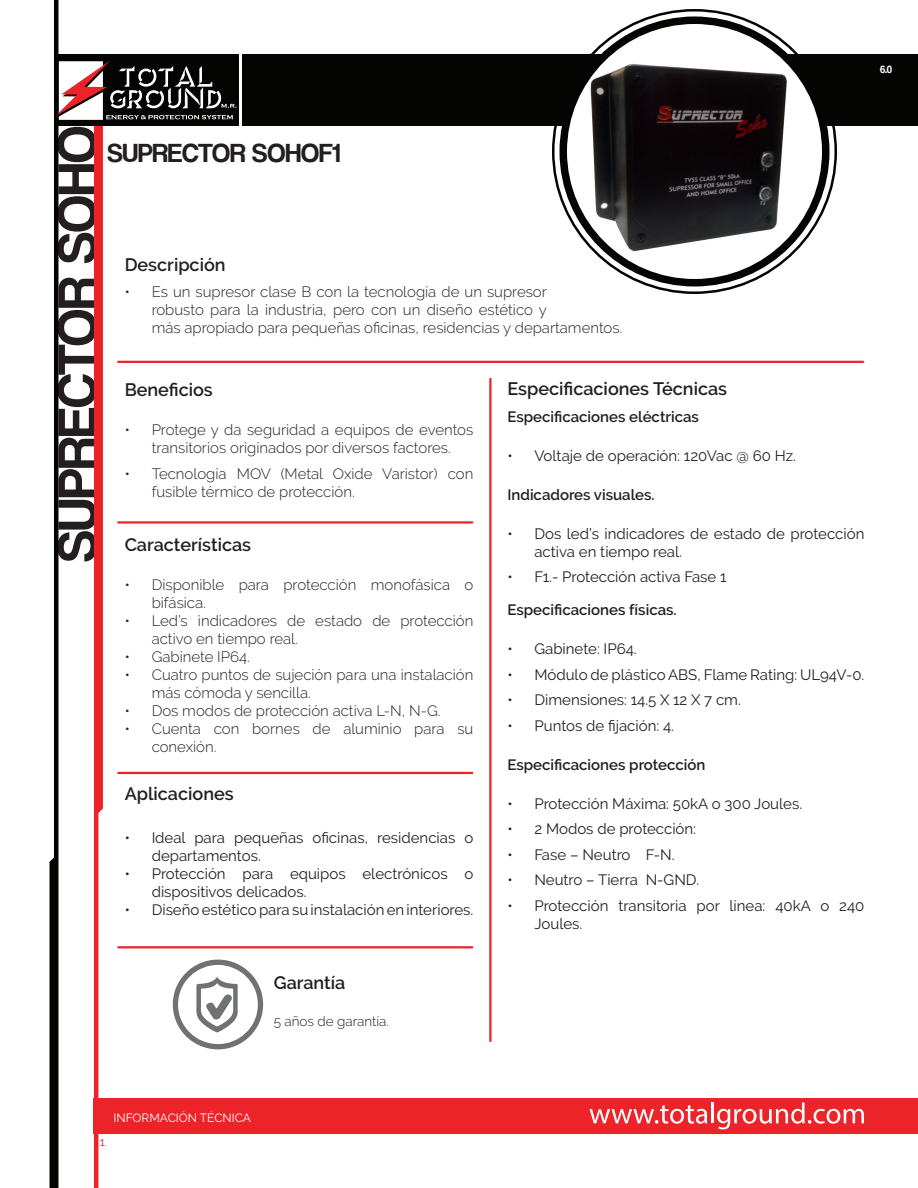
<style>
.page{position:relative;width:918px;height:1188px;background:#fff}
.page>*{position:absolute;margin:0;border:0;box-sizing:border-box;transform-origin:0 0}
.t1{font:55.65px "Coolvetica Rg";color:#231f20}
.t2{font:27px "Coolvetica Rg";color:#231f20}
.t3{font:600 18px "Raleway";color:#231f20}
.t4{font:300 15px/18px "Raleway";color:#231f20}
.t5{font:15px/18px "Raleway";color:#231f20}
.t6{font:600 15px "Raleway";color:#231f20}
.t7{font:300 13.5px "Raleway";color:#231f20}
.t8{font:12px "Raleway";color:#fff}
.t9{font:12px "Raleway";color:#ec2329}
.t10{font:10.8px "Coolvetica Rg";color:#fff}
</style>
<div class="page">
<div style="left:94px;top:1098px;width:824px;height:36px;background:#ec2329"></div>
<div style="left:243px;top:54px;width:675px;height:72px;background:#040503"></div>
<svg style="left:590px;top:1105px;width:117px;height:19px"></svg>
<hr style="left:711px;top:1102px;width:3px;height:21px;background:#fff">
<svg style="left:717px;top:1103px;width:147px;height:27px"></svg>
<svg style="left:563px;top:20px;width:263px;height:263px"></svg>
<img style="left:570px;top:58px;width:252px;height:212px">
<div style="left:560px;top:16px;width:270px;height:270px;border:8px solid #040503;border-radius:50%"></div>
<hr style="left:118px;top:361px;width:745px;height:2px;background:#ec2329">
<hr style="left:118px;top:521px;width:354px;height:3px;background:#ec2329">
<hr style="left:118px;top:772px;width:354px;height:2px;background:#ec2329">
<hr style="left:118px;top:946px;width:354px;height:2px;background:#ec2329">
<hr style="left:489px;top:379px;width:3px;height:662px;background:#ec2329">
<svg style="left:50px;top:0;width:213px;height:1188px"></svg>
<p class="t10" style="left:880px;top:63px;width:13px">6.0</p>
<h1 class="t1" style="left:44px;top:562px;width:437px;rotate:-90deg">SUPRECTOR SOHO</h1>
<h2 class="t2" style="left:107px;top:137px;width:235px">SUPRECTOR SOHOF1</h2>
<p class="t3" style="left:125px;top:255px;width:102px">Descripción</p>
<p class="t4" style="left:152px;top:283px;width:472px;text-indent:-27px">• Es un supresor clase B con la tecnología de un supresor<br>robusto para la industria, pero con un diseño estético y<br>más apropiado para pequeñas oficinas, residencias y departamentos.</p>
<p class="t3" style="left:125px;top:380px;width:90px">Beneficios</p>
<p class="t4" style="left:125px;top:421px;width:350px;text-align:center">• Protege y da seguridad a equipos de eventos transitorios originados por diversos factores.</p>
<p class="t4" style="left:152px;top:464px;width:323px;text-indent:-27px">• Tecnología MOV (Metal Oxide Varistor) con fusible térmico de protección.</p>
<p class="t3" style="left:125px;top:534px;width:128px">Características</p>
<p class="t4" style="left:152px;top:575px;width:323px;text-indent:-27px">• Disponible para protección monofásica o bifásica.</p>
<p class="t4" style="left:152px;top:611px;width:323px;text-indent:-27px">• Led’s indicadores de estado de protección activo en tiempo real.</p>
<p class="t4" style="left:125px;top:647px;width:127px">• Gabinete IP64.</p>
<p class="t4" style="left:152px;top:665px;width:323px;text-indent:-27px">• Cuatro puntos de sujeción para una instalación más cómoda y sencilla.</p>
<p class="t4" style="left:125px;top:701px;width:317px">• Dos modos de protección activa L-N, N-G.</p>
<p class="t4" style="left:152px;top:719px;width:323px;text-indent:-27px">• Cuenta con bornes de aluminio para su conexión.</p>
<p class="t3" style="left:125px;top:783px;width:111px">Aplicaciones</p>
<p class="t5" style="left:152px;top:829px;width:323px;text-indent:-27px">• Ideal para pequeñas oficinas, residencias o departamentos.</p>
<p class="t5" style="left:152px;top:865px;width:323px;text-indent:-27px">• Protección para equipos electrónicos o dispositivos delicados.</p>
<p class="t5" style="left:125px;top:901px;width:350px">• Diseño estético para su instalación en interiores.</p>
<p class="t3" style="left:507px;top:378px;width:221px">Especificaciones Técnicas</p>
<p class="t6" style="left:507px;top:408px;width:193px">Especificaciones eléctricas</p>
<p class="t5" style="left:507px;top:446px;width:290px">• Voltaje de operación: 120Vac @ 60 Hz.</p>
<p class="t6" style="left:507px;top:486px;width:149px">Indicadores visuales.</p>
<p class="t5" style="left:534px;top:524px;width:332px;text-indent:-27px">• Dos led’s indicadores de estado de protección activa en tiempo real.</p>
<p class="t5" style="left:507px;top:568px;width:221px">• F1.- Protección activa Fase 1</p>
<p class="t6" style="left:507px;top:601px;width:171px">Especificaciones físicas.</p>
<p class="t5" style="left:507px;top:640px;width:131px">• Gabinete: IP64.</p>
<p class="t5" style="left:507px;top:665px;width:358px">• Módulo de plástico ABS, Flame Rating: UL94V-0.</p>
<p class="t5" style="left:507px;top:691px;width:235px">• Dimensiones: 14.5 X 12 X 7 cm.</p>
<p class="t5" style="left:507px;top:716px;width:168px">• Puntos de fijación: 4.</p>
<p class="t6" style="left:507px;top:756px;width:199px">Especificaciones protección</p>
<p class="t5" style="left:507px;top:794px;width:296px">• Protección Máxima: 50kA o 300 Joules.</p>
<p class="t5" style="left:507px;top:820px;width:190px">• 2 Modos de protección:</p>
<p class="t5" style="left:507px;top:845px;width:169px">• Fase – Neutro F-N.</p>
<p class="t5" style="left:507px;top:871px;width:193px">• Neutro – Tierra N-GND.</p>
<p class="t5" style="left:534px;top:896px;width:331px;text-indent:-27px">• Protección transitoria por línea: 40kA o 240<br>Joules.</p>
<p class="t3" style="left:274px;top:972px;width:73px">Garantía</p>
<p class="t7" style="left:274px;top:1013px;width:117px">5 años de garantía.</p>
<p class="t9" style="left:100px;top:1135px;width:7px">1</p>
<p class="t8" style="left:113px;top:1110px;width:139px">INFORMACIÓN TÉCNICA</p>
</div>
